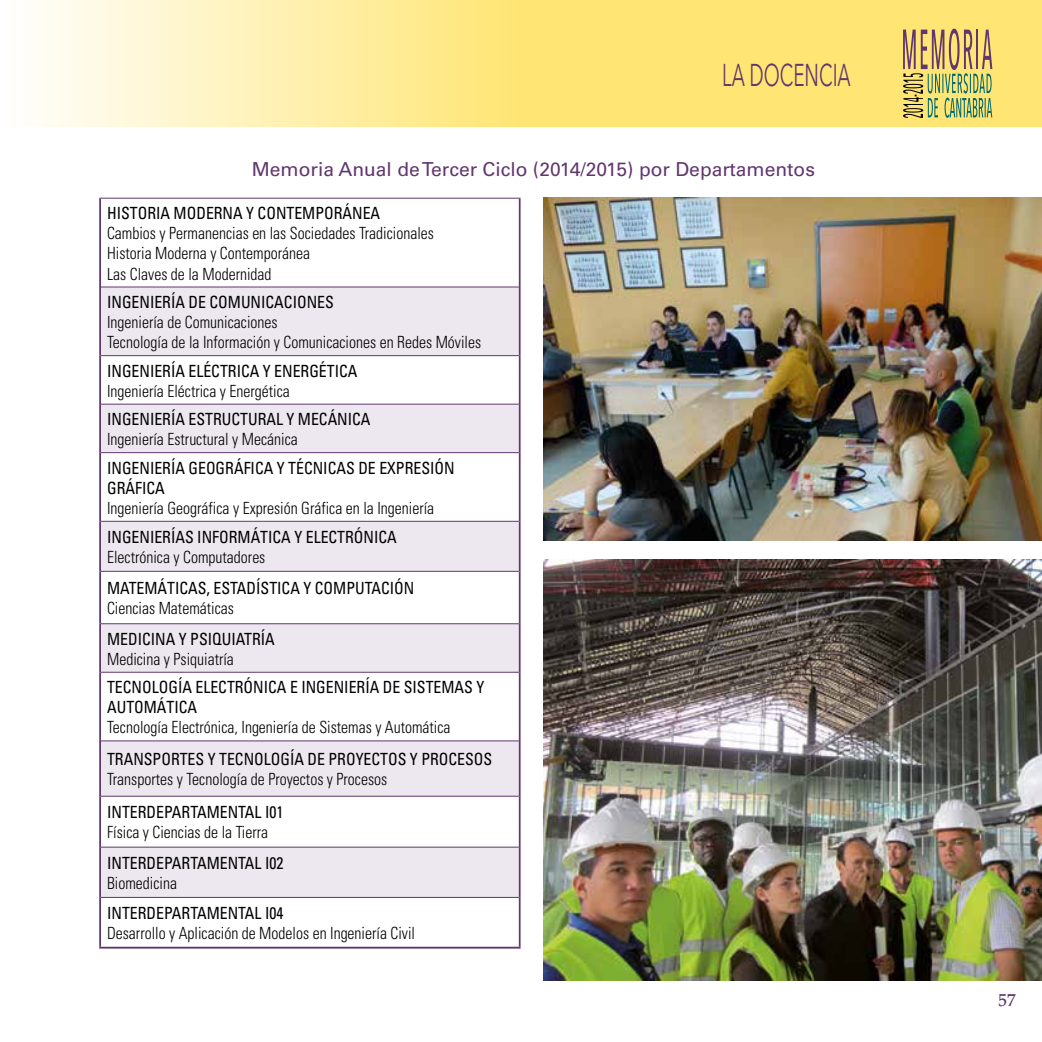
<style>
.page{position:relative;width:1042px;height:1042px;background:#fff}
.page>*{position:absolute;margin:0;border:0;box-sizing:border-box;transform-origin:0 0}
.t1{font:31.5px "Avenir Next";color:#62366e;scale:.6 1}
.t2{font:19.25px "Univers";color:#62366e}
.t3{font:500 17.5px "Palatino";color:#62366e}
.t4{font:300 condensed 16.8px/20.1px "Univers";color:#000;scale:.94 1}
.t5{font:condensed 16.8px/20.1px "Univers";color:#000;scale:.94 1}
</style>
<div class="page">
<svg style="left:40px;top:0;width:1002px;height:127px;background:#feeb94"></svg>
<svg style="left:903px;top:29px;width:89px;height:89px;background:#bfb26e"></svg>
<svg style="left:101px;top:287px;width:418px;height:610px;fill:#ede8f0"></svg>
<hr style="left:99px;top:199px;width:2px;height:88px;background:#62366e">
<hr style="left:99px;top:198px;width:421px;height:1px;background:#62366e">
<hr style="left:519px;top:199px;width:1px;height:88px;background:#62366e">
<hr style="left:99px;top:287px;width:2px;height:69px;background:#62366e">
<hr style="left:101px;top:286px;width:418px;height:1px;background:#62366e">
<hr style="left:519px;top:287px;width:1px;height:69px;background:#62366e">
<hr style="left:99px;top:356px;width:2px;height:48px;background:#62366e">
<hr style="left:99px;top:404px;width:2px;height:49px;background:#62366e">
<hr style="left:101px;top:355px;width:418px;height:1px;background:#62366e">
<hr style="left:101px;top:404px;width:418px;height:1px;background:#62366e">
<hr style="left:519px;top:356px;width:1px;height:48px;background:#62366e">
<hr style="left:519px;top:404px;width:1px;height:49px;background:#62366e">
<hr style="left:99px;top:453px;width:2px;height:68px;background:#62366e">
<hr style="left:101px;top:452px;width:418px;height:1px;background:#62366e">
<hr style="left:519px;top:453px;width:1px;height:68px;background:#62366e">
<hr style="left:99px;top:521px;width:2px;height:50px;background:#62366e">
<hr style="left:101px;top:521px;width:418px;height:1px;background:#62366e">
<hr style="left:519px;top:521px;width:1px;height:50px;background:#62366e">
<hr style="left:99px;top:571px;width:2px;height:53px;background:#62366e">
<hr style="left:101px;top:571px;width:418px;height:1px;background:#62366e">
<hr style="left:519px;top:571px;width:1px;height:53px;background:#62366e">
<hr style="left:99px;top:624px;width:2px;height:48px;background:#62366e">
<hr style="left:101px;top:623px;width:418px;height:1px;background:#62366e">
<hr style="left:519px;top:624px;width:1px;height:48px;background:#62366e">
<hr style="left:99px;top:672px;width:2px;height:69px;background:#62366e">
<hr style="left:101px;top:672px;width:418px;height:1px;background:#62366e">
<hr style="left:519px;top:672px;width:1px;height:69px;background:#62366e">
<hr style="left:99px;top:741px;width:2px;height:55px;background:#62366e">
<hr style="left:101px;top:740px;width:418px;height:1px;background:#62366e">
<hr style="left:519px;top:741px;width:1px;height:55px;background:#62366e">
<hr style="left:99px;top:796px;width:2px;height:51px;background:#62366e">
<hr style="left:101px;top:796px;width:418px;height:1px;background:#62366e">
<hr style="left:519px;top:796px;width:1px;height:51px;background:#62366e">
<hr style="left:99px;top:847px;width:2px;height:50px;background:#62366e">
<hr style="left:101px;top:846px;width:418px;height:1px;background:#62366e">
<hr style="left:519px;top:847px;width:1px;height:50px;background:#62366e">
<hr style="left:99px;top:897px;width:2px;height:50px;background:#62366e">
<hr style="left:101px;top:897px;width:418px;height:1px;background:#62366e">
<hr style="left:519px;top:897px;width:1px;height:50px;background:#62366e">
<hr style="left:99px;top:947px;width:421px;height:1px;background:#62366e">
<img style="left:543px;top:560px;width:499px;height:420px">
<img style="left:543px;top:198px;width:499px;height:343px">
<h1 class="t1" style="left:722px;top:48px;width:216px">LA DOCENCIA</h1>
<p class="t2" style="left:252px;top:157px;width:565px">Memoria Anual de Tercer Ciclo (2014/2015) por Departamentos</p>
<p class="t5" style="left:107px;top:203px;width:292px">HISTORIA MODERNA Y CONTEMPORÁNEA</p>
<p class="t4" style="left:107px;top:223px;width:349px">Cambios y Permanencias en las Sociedades Tradicionales<br>Historia Moderna y Contemporánea<br>Las Claves de la Modernidad</p>
<p class="t5" style="left:107px;top:292px;width:243px">INGENIERÍA DE COMUNICACIONES</p>
<p class="t4" style="left:107px;top:312px;width:399px">Ingeniería de Comunicaciones<br>Tecnología de la Información y Comunicaciones en Redes Móviles</p>
<p class="t5" style="left:107px;top:360px;width:268px">INGENIERÍA ELÉCTRICA Y ENERGÉTICA</p>
<p class="t4" style="left:107px;top:381px;width:196px">Ingeniería Eléctrica y Energética</p>
<p class="t5" style="left:107px;top:409px;width:282px">INGENIERÍA ESTRUCTURAL Y MECÁNICA</p>
<p class="t4" style="left:107px;top:429px;width:204px">Ingeniería Estructural y Mecánica</p>
<p class="t5" style="left:107px;top:457px;width:371px">INGENIERÍA GEOGRÁFICA Y TÉCNICAS DE EXPRESIÓN<br>GRÁFICA</p>
<p class="t4" style="left:107px;top:498px;width:349px">Ingeniería Geográfica y Expresión Gráfica en la Ingeniería</p>
<p class="t5" style="left:107px;top:527px;width:310px">INGENIERÍAS INFORMÁTICA Y ELECTRÓNICA</p>
<p class="t4" style="left:107px;top:547px;width:170px">Electrónica y Computadores</p>
<p class="t5" style="left:107px;top:578px;width:328px">MATEMÁTICAS, ESTADÍSTICA Y COMPUTACIÓN</p>
<p class="t4" style="left:107px;top:598px;width:136px">Ciencias Matemáticas</p>
<p class="t5" style="left:107px;top:628px;width:180px">MEDICINA Y PSIQUIATRÍA</p>
<p class="t4" style="left:107px;top:649px;width:136px">Medicina y Psiquiatría</p>
<p class="t5" style="left:107px;top:677px;width:403px">TECNOLOGÍA ELECTRÓNICA E INGENIERÍA DE SISTEMAS Y<br>AUTOMÁTICA</p>
<p class="t4" style="left:107px;top:717px;width:367px">Tecnología Electrónica, Ingeniería de Sistemas y Automática</p>
<p class="t5" style="left:107px;top:749px;width:411px">TRANSPORTES Y TECNOLOGÍA DE PROYECTOS Y PROCESOS</p>
<p class="t4" style="left:107px;top:769px;width:300px">Transportes y Tecnología de Proyectos y Procesos</p>
<p class="t5" style="left:107px;top:802px;width:189px">INTERDEPARTAMENTAL I01</p>
<p class="t4" style="left:107px;top:822px;width:173px">Física y Ciencias de la Tierra</p>
<p class="t5" style="left:107px;top:852px;width:189px">INTERDEPARTAMENTAL I02</p>
<p class="t4" style="left:107px;top:873px;width:76px">Biomedicina</p>
<p class="t5" style="left:107px;top:903px;width:189px">INTERDEPARTAMENTAL I04</p>
<p class="t4" style="left:107px;top:923px;width:329px">Desarrollo y Aplicación de Modelos en Ingeniería Civil</p>
<p class="t3" style="left:998px;top:989px;width:19px">57</p>
</div>
